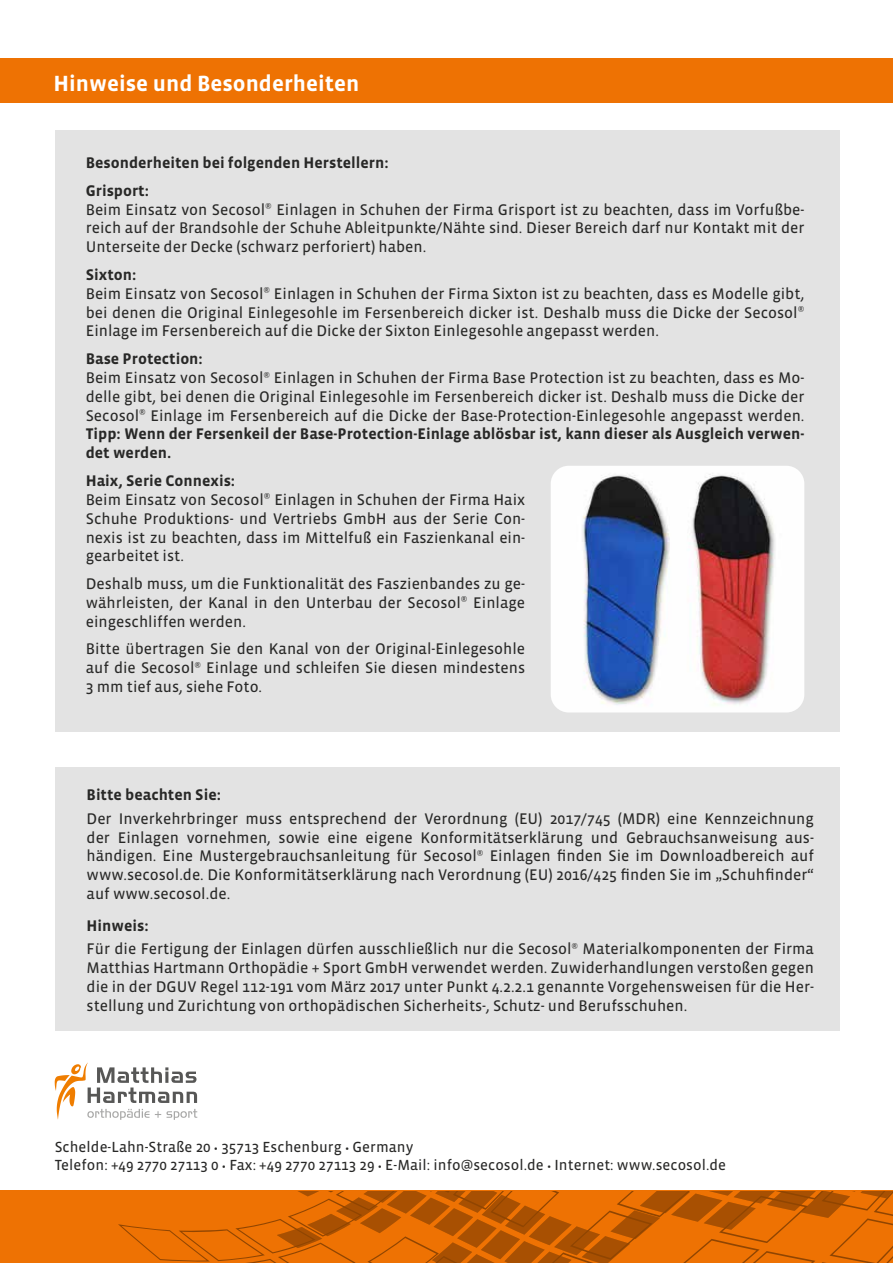
<style>
.page{position:relative;width:893px;height:1263px;background:#fff}
.page>*{position:absolute;margin:0;border:0;box-sizing:border-box;transform-origin:0 0}
.t1{font:700 22.5px "Vista Sans OTCE";color:#fff}
.t2{font:15.75px/18.9px "Vista Sans OTCE";color:#282827;text-align:justify}
.t3{font:700 15.75px/27.5px "Vista Sans OTCE";color:#282827}
.t4{font:15px/18px "Vista Sans OTCE";letter-spacing:.005em;color:#282827}
.s1{font-weight:700}
.s2{font-size:12px}
</style>
<div class="page">
<div style="left:0;top:1190px;width:893px;height:73px;background:#ee7203"></div>
<div style="left:55px;top:130px;width:785px;height:601px;background:#e3e3e3"></div>
<div style="left:0;top:58px;width:893px;height:45px;background:#ee7203"></div>
<img style="left:551px;top:466px;width:253px;height:246px">
<svg style="left:118px;top:1191px;width:775px;height:72px"></svg>
<div style="left:55px;top:767px;width:785px;height:263px;background:#e3e3e3"></div>
<svg style="left:55px;top:1062px;width:142px;height:58px"></svg>
<h1 class="t1" style="left:54px;top:71px;width:307px">Hinweise und Besonderheiten</h1>
<p class="t3" style="left:86px;top:149px;width:304px">Besonderheiten bei folgenden Herstellern:<br>Grisport:</p>
<p class="t2" style="left:86px;top:200px;width:720px">Beim Einsatz von Secosol<sup>®</sup> Einlagen in Schuhen der Firma Grisport ist zu beachten, dass im Vorfußbe&shy;reich auf der Brandsohle der Schuhe Ableitpunkte/Nähte sind. Dieser Bereich darf nur Kontakt mit der Unterseite der Decke (schwarz perforiert) haben.</p>
<p class="t2" style="left:86px;top:265px;width:720px;text-align:left"><span class="s1">Sixton:<br></span>Beim Einsatz von Secosol<sup>®</sup> Einlagen in Schuhen der Firma Sixton ist zu beachten, dass es Modelle gibt, bei denen die Original Einlegesohle im Fersenbereich dicker ist. Deshalb muss die Dicke der Secosol<sup>® </sup>Einlage im Fersenbereich auf die Dicke der Sixton Einlegesohle angepasst werden.</p>
<p class="t2" style="left:86px;top:349px;width:720px;text-align:left"><span class="s1">Base Protection:<br></span>Beim Einsatz von Secosol<sup>®</sup> Einlagen in Schuhen der Firma Base Protection ist zu beachten, dass es Mo&shy;delle gibt, bei denen die Original Einlegesohle im Fersenbereich dicker ist. Deshalb muss die Dicke der Secosol<sup>®</sup> Einlage im Fersenbereich auf die Dicke der Base-Protection-Einlegesohle angepasst werden.<br><span class="s1">Tipp: Wenn der Fersenkeil der Base-Protection-Einlage ablösbar ist, kann dieser als Ausgleich verwen&shy;det werden.</span></p>
<p class="t2" style="left:86px;top:471px;width:441px;text-align:left"><span class="s1">Haix, Serie Connexis:<br></span>Beim Einsatz von Secosol<sup>®</sup> Einlagen in Schuhen der Firma Haix Schuhe Produktions- und Vertriebs GmbH aus der Serie Con&shy;nexis ist zu beachten, dass im Mittelfuß ein Faszienkanal ein&shy;gearbeitet ist.</p>
<p class="t2" style="left:86px;top:574px;width:441px">Deshalb muss, um die Funktionalität des Faszienbandes zu ge&shy;währleisten, der Kanal in den Unterbau der Secosol<sup>®</sup> Einlage eingeschliffen werden.</p>
<p class="t2" style="left:86px;top:639px;width:441px">Bitte übertragen Sie den Kanal von der Original-Einlegesohle auf die Secosol<sup>®</sup> Einlage und schleifen Sie diesen mindestens 3 mm tief aus, siehe Foto.</p>
<p class="t3" style="left:87px;top:781px;width:136px">Bitte beachten Sie:</p>
<p class="t2" style="left:87px;top:809px;width:729px">Der Inverkehrbringer muss entsprechend der Verordnung (EU) 2017/745 (MDR) eine Kennzeichnung der Einlagen vornehmen, sowie eine eigene Konformitätserklärung und Gebrauchsanweisung aus&shy;händigen. Eine Mustergebrauchsanleitung für Secosol<sup>®</sup> Einlagen finden Sie im Downloadbereich auf www.secosol.de. Die Konformitätserklärung nach Verordnung (EU) 2016/425 finden Sie im „Schuhfinder“ auf www.secosol.de.</p>
<p class="t2" style="left:87px;top:914px;width:729px;line-height:23.1px"><span class="s1">Hinweis:<br></span>Für die Fertigung der Einlagen dürfen ausschließlich nur die Secosol<sup>®</sup> Materialkomponenten der Firma</p>
<p class="t2" style="left:87px;top:958px;width:729px">Matthias Hartmann Orthopädie + Sport GmbH verwendet werden. Zuwiderhandlungen verstoßen gegen die in der DGUV Regel 112-191 vom März 2017 unter Punkt 4.2.2.1 genannte Vorgehensweisen für die Her&shy;stellung und Zurichtung von orthopädischen Sicherheits-, Schutz- und Berufsschuhen.</p>
<p class="t4" style="left:55px;top:1138px;width:673px">Schelde-Lahn-Straße 20 <span class="s2">•</span> 35713 Eschenburg <span class="s2">•</span> Germany<br>Telefon: +49 2770 27113 0 <span class="s2">•</span> Fax: +49 2770 27113 29 <span class="s2">•</span> E-Mail: info@secosol.de <span class="s2">•</span> Internet: www.secosol.de</p>
</div>
